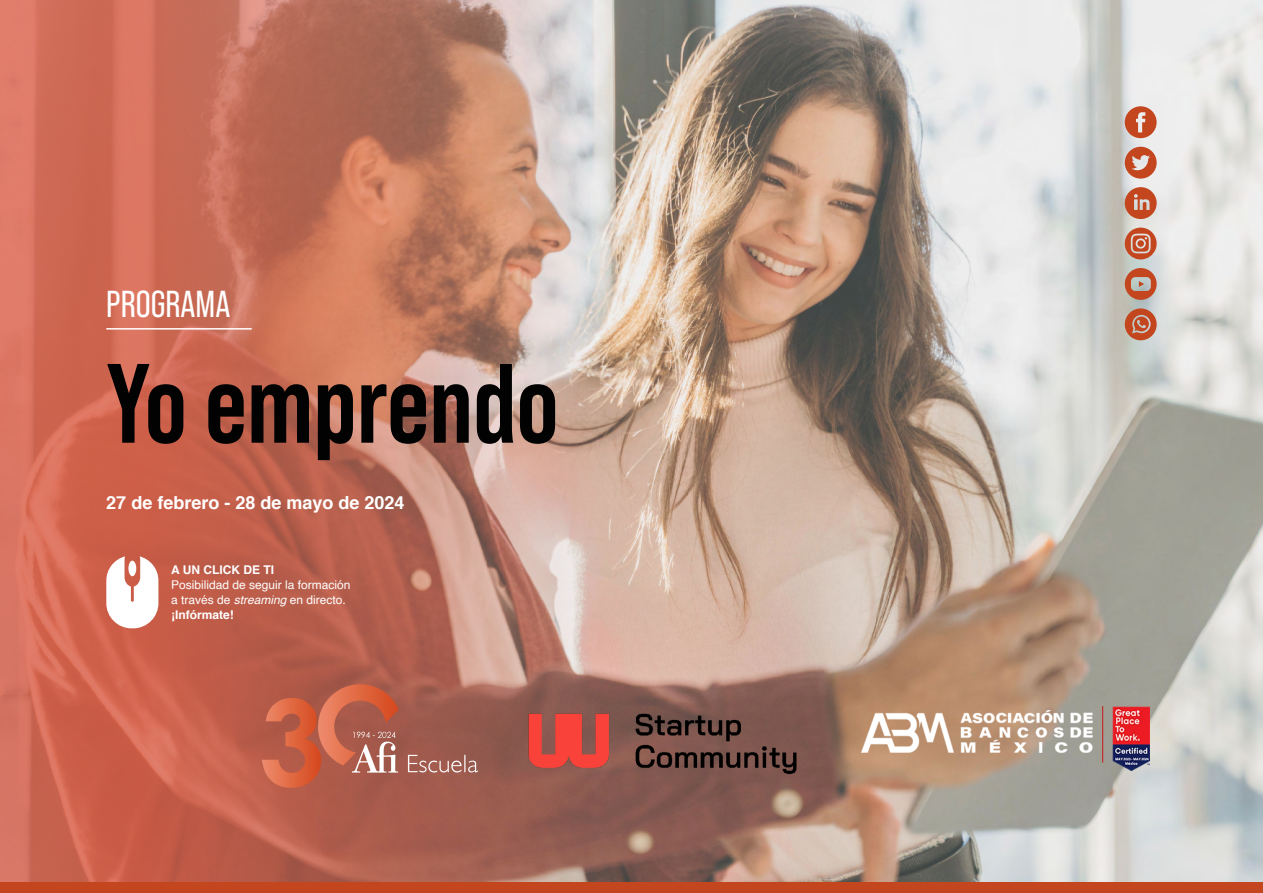
<style>
.page{position:relative;width:1263px;height:893px;background:#fff}
.page>*{position:absolute;margin:0;border:0;box-sizing:border-box;transform-origin:0 0}
.t1{font:700 112.5px "Bebas Neue Pro";color:#020203}
.t2{font:37.5px "Bebas Neue Pro";color:#fff}
.t3{font:700 18px "Helvetica";color:#fff}
.t4{font:12px/15px "Helvetica";color:#fff}
.t5{font:700 12px "Helvetica";color:#fff}
.s1{font-style:italic}
.s2{font-weight:700}
</style>
<div class="page">
<img style="left:631px;top:0;width:632px;height:882px">
<svg style="left:0;top:0;width:631px;height:882px;background:#c57967"></svg>
<hr style="left:106px;top:328px;width:146px;height:2px;background:#fff">
<div style="left:0;top:882px;width:1263px;height:11px;background:#c3461e"></div>
<svg style="left:1125px;top:106px;width:32px;height:32px"></svg>
<svg style="left:1125px;top:228px;width:32px;height:31px"></svg>
<svg style="left:1125px;top:147px;width:32px;height:32px"></svg>
<svg style="left:1125px;top:187px;width:32px;height:32px"></svg>
<svg style="left:1125px;top:268px;width:32px;height:32px"></svg>
<svg style="left:1125px;top:308px;width:32px;height:32px"></svg>
<img style="left:515px;top:700px;width:294px;height:87px">
<svg style="left:106px;top:556px;width:52px;height:72px"></svg>
<img style="left:255px;top:678px;width:229px;height:116px">
<img style="left:861px;top:707px;width:288px;height:64px">
<h2 class="t2" style="left:106px;top:283px;width:126px">PROGRAMA</h2>
<h1 class="t1" style="left:106px;top:339px;width:454px">Yo emprendo</h1>
<h3 class="t3" style="left:106px;top:488px;width:300px">27 de febrero - 28 de mayo de 2024</h3>
<p class="t5" style="left:171px;top:560px;width:104px">A UN CLICK DE TI</p>
<p class="t4" style="left:171px;top:578px;width:181px">Posibilidad de seguir la formación a través de <span class="s1">streaming</span> en directo. <span class="s2">¡Infórmate!</span></p>
</div>
